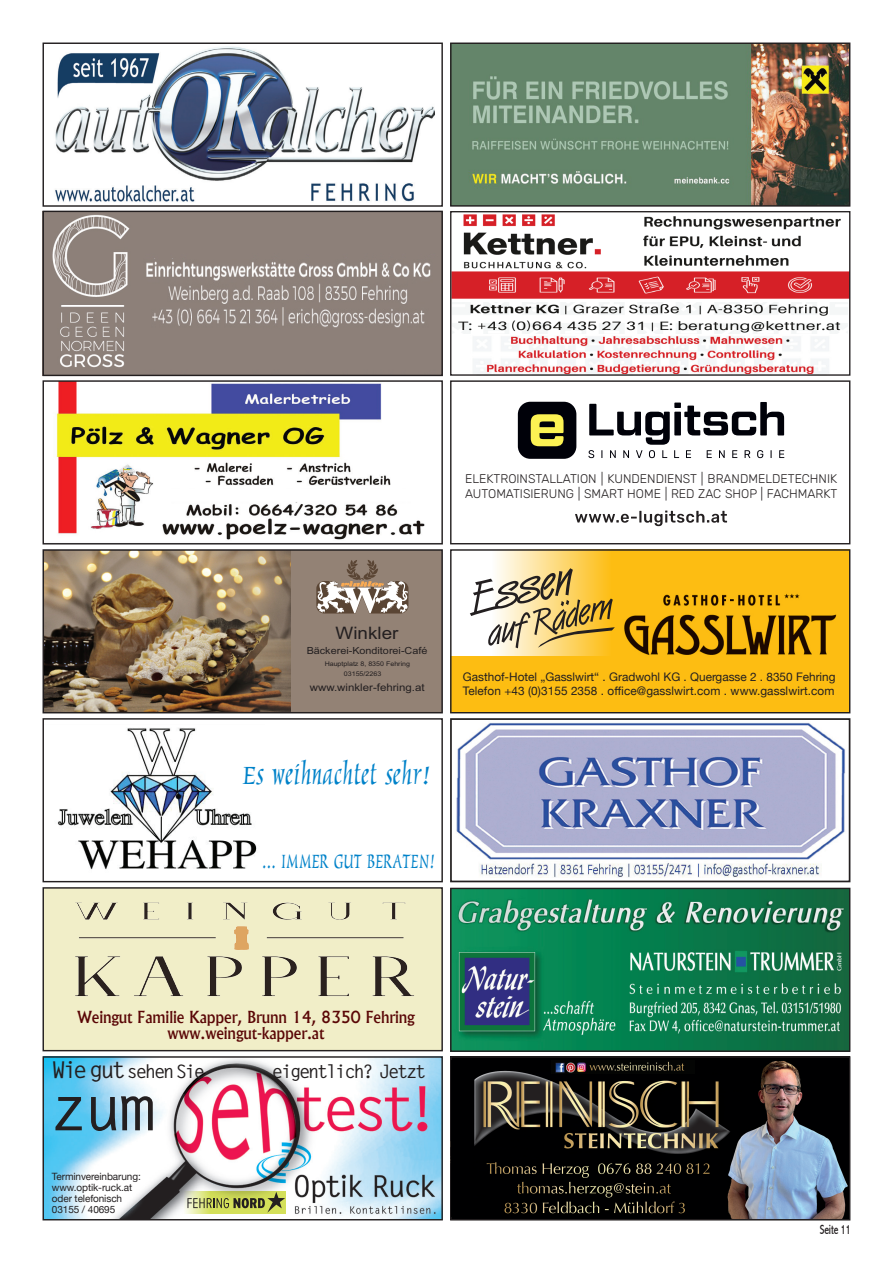
<style>
.page{position:relative;width:893px;height:1263px;background:#fff}
.page>*{position:absolute;margin:0;border:0;box-sizing:border-box;transform-origin:0 0}
.t1{font:700 62.25px "Letter Gothic Std";color:#231f20}
.t2{font:39px "Marigold";letter-spacing:.01em;color:#0082c9;scale:.89 1}
.t3{font:30px "Marigold";letter-spacing:.01em;color:#0082c9;scale:.69 1}
.t4{font:700 18.6px "Letter Gothic Std";letter-spacing:-.12em;color:#231f20}
.t5{font:17.1px "Arial";color:#231f20;scale:1.1 1}
.t6{font:500 15.9px/15.9px "Albertus";letter-spacing:-.01em;color:#5a0606;text-align:center}
.t7{font:condensed 13.5px "Abadi";letter-spacing:-.01em;color:#231f20;scale:.79 1}
.t8{font:300 12.6px/15.1px "Rubik";color:#231f20}
.t9{font:11.85px/13.6px "Helvetica Neue";color:#231f20}
.t10{font:10.5px "Arial";color:#231f20;scale:1.1 1}
.t11{font:10.05px/10.8px "Helvetica Neue";letter-spacing:-.01em;color:#231f20}
.t12{font:9.75px "Arial";color:#231f20;scale:1.1 1}
.t13{font:6.45px "Arial";color:#231f20;scale:1.1 1}
.s1{font-size:23.1px}
</style>
<div class="page">
<img style="left:56px;top:382px;width:369px;height:158px">
<div style="left:43px;top:380px;width:400px;height:164px;border:1px solid #231f20"></div>
<div style="left:43px;top:718px;width:400px;height:164px;border:1px solid #231f20"></div>
<img style="left:55px;top:47px;width:379px;height:155px">
<div style="left:43px;top:43px;width:400px;height:164px;border:1px solid #231f20"></div>
<div style="left:43px;top:550px;width:399px;height:162px;background:#938275"></div>
<img style="left:45px;top:551px;width:245px;height:160px">
<svg style="left:316px;top:560px;width:92px;height:53px"></svg>
<div style="left:43px;top:549px;width:400px;height:164px;border:1px solid #231f20"></div>
<svg style="left:517px;top:401px;width:268px;height:126px"></svg>
<div style="left:450px;top:380px;width:400px;height:164px;border:1px solid #231f20"></div>
<img style="left:452px;top:551px;width:396px;height:160px">
<svg style="left:452px;top:551px;width:173px;height:105px"></svg>
<svg style="left:470px;top:568px;width:145px;height:80px"></svg>
<div style="left:450px;top:549px;width:400px;height:164px;border:1px solid #231f20"></div>
<img style="left:456px;top:722px;width:389px;height:138px">
<div style="left:450px;top:718px;width:400px;height:164px;border:2px solid #231f20"></div>
<img style="left:45px;top:213px;width:97px;height:161px">
<img style="left:138px;top:236px;width:303px;height:116px">
<div style="left:142px;top:213px;width:299px;height:45px;background:#8d8079"></div>
<div style="left:142px;top:328px;width:299px;height:46px;background:#8d8079"></div>
<div style="left:43px;top:211px;width:400px;height:165px;border:1px solid #231f20"></div>
<div style="left:163px;top:489px;width:253px;height:14px;background:#fff"></div>
<img style="left:452px;top:45px;width:396px;height:160px">
<div style="left:450px;top:43px;width:400px;height:164px;border:1px solid #231f20"></div>
<img style="left:44px;top:725px;width:213px;height:153px">
<div style="left:43px;top:888px;width:399px;height:163px;background:#f1eec8"></div>
<div style="left:43px;top:887px;width:400px;height:164px;border:1px solid #231f20"></div>
<img style="left:75px;top:902px;width:339px;height:94px">
<img style="left:452px;top:271px;width:396px;height:28px">
<div style="left:450px;top:211px;width:400px;height:165px;border:1px solid #231f20"></div>
<img style="left:463px;top:214px;width:378px;height:55px">
<img style="left:452px;top:302px;width:396px;height:32px">
<img style="left:473px;top:336px;width:356px;height:38px">
<img style="left:479px;top:863px;width:341px;height:15px">
<img style="left:453px;top:1059px;width:394px;height:158px">
<div style="left:450px;top:1056px;width:400px;height:164px;border:2px solid #231f20"></div>
<img style="left:552px;top:1060px;width:143px;height:14px">
<div style="left:452px;top:1060px;width:21px;height:156px;background:#000001"></div>
<img style="left:45px;top:1058px;width:396px;height:160px">
<div style="left:183px;top:1191px;width:103px;height:22px;background:linear-gradient(to bottom,#bec0ba,#fffff7)"></div>
<svg style="left:187px;top:1192px;width:98px;height:21px;background:#abb258"></svg>
<div style="left:43px;top:1056px;width:400px;height:164px;border:1px solid #231f20"></div>
<img style="left:452px;top:890px;width:396px;height:160px">
<div style="left:450px;top:888px;width:400px;height:164px;border:1px solid #231f20"></div>
<p class="t8" style="left:465px;top:472px;width:374px">ELEKTROINSTALLATION | KUNDENDIENST | BRANDMELDETECHNIK<br>AUTOMATISIERUNG | SMART HOME | RED ZAC SHOP | FACHMARKT</p>
<h3 class="t5" style="left:335px;top:621px;width:59px">Winkler</h3>
<p class="t13" style="left:325px;top:660px;width:79px">Hauptplatz 8, 8350 Fehring</p>
<p class="t10" style="left:310px;top:680px;width:106px">www.winkler-fehring.at</p>
<p class="t12" style="left:307px;top:644px;width:111px">Bäckerei-Konditorei-Café</p>
<p class="t13" style="left:344px;top:669px;width:36px">03155/2263</p>
<h2 class="t2" style="left:243px;top:753px;width:214px">Es weihnachtet sehr!</h2>
<h3 class="t3" style="left:262px;top:844px;width:253px">... IMMER GUT BERATEN!</h3>
<p class="t9" style="left:463px;top:671px;width:374px">Gasthof-Hotel „Gasslwirt“ . Gradwohl KG . Quergasse 2 . 8350 Fehring<br>Telefon +43 (0)3155 2358 . office@gasslwirt.com . www.gasslwirt.com</p>
<h3 class="t6" style="left:77px;top:1009px;width:339px">Weingut Familie Kapper, Brunn 14, 8350 Fehring www.weingut-kapper.at</h3>
<h3 class="t4" style="left:52px;top:1060px;width:155px"><span class="s1">Wie gut</span> sehen Sie</h3>
<h3 class="t4" style="left:272px;top:1060px;width:156px">eigentlich? Jetzt</h3>
<h1 class="t1" style="left:50px;top:1070px;width:108px">zum</h1>
<p class="t11" style="left:52px;top:1172px;width:90px">Terminvereinbarung: www.optik-ruck.at oder telefonisch<br>03155 / 40695</p>
<p class="t7" style="left:820px;top:1222px;width:41px">Seite 11</p>
</div>
